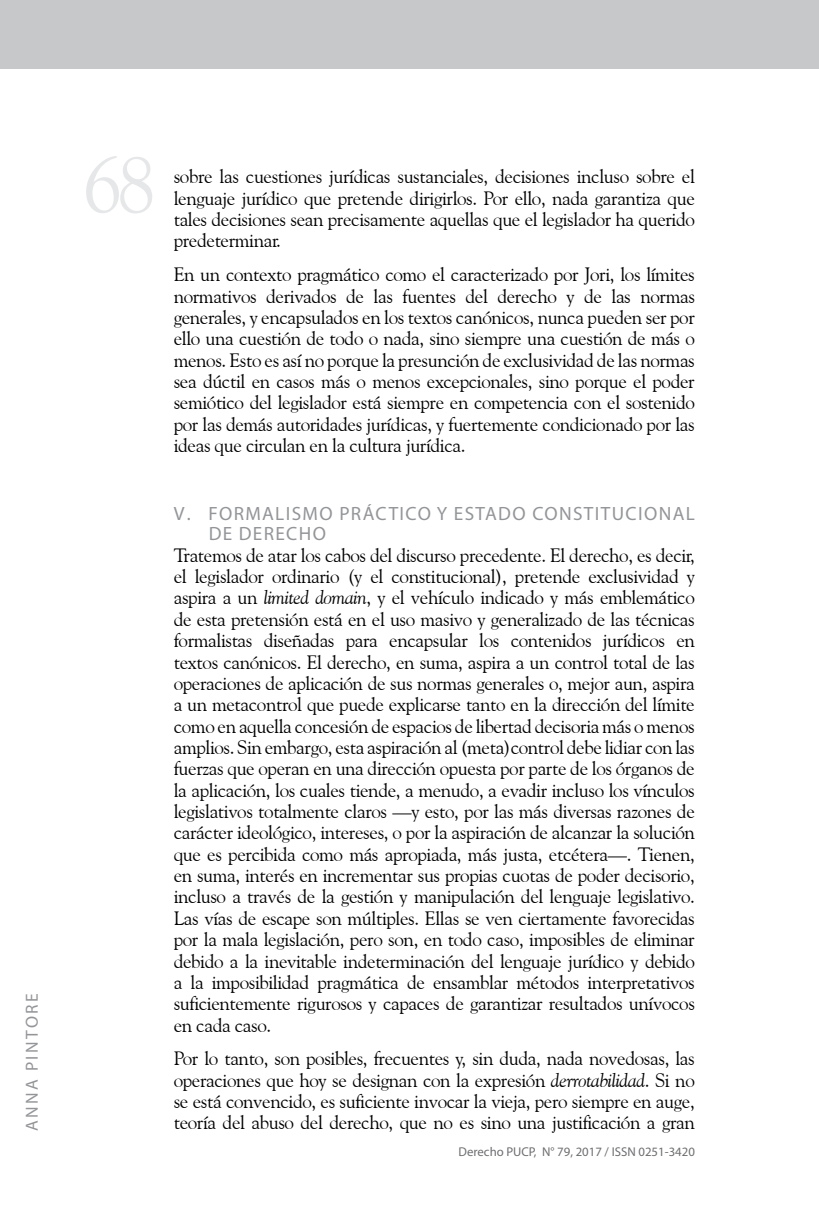
<style>
.page{position:relative;width:819px;height:1206px;background:#fff}
.page>*{position:absolute;margin:0;border:0;box-sizing:border-box;transform-origin:0 0}
.t1{font:78.75px "Goudy Old Style BT";color:#e6e7e8}
.t2{font:19.25px/21.3px "Goudy Old Style BT";letter-spacing:-.02em;color:#000;text-align:justify}
.t3{font:19.25px/20.5px "Myriad Pro";letter-spacing:.07em;color:#939598}
.t4{font:17.5px "Myriad Pro";letter-spacing:.14em;color:#939598}
.t5{font:12.78px "Myriad Pro";color:#6d6e71}
.s1{font-style:italic}
</style>
<div class="page">
<div style="left:0;top:0;width:819px;height:69px;background:#c7c8ca"></div>
<p class="t4" style="left:21px;top:1131px;width:140px;rotate:-90deg">ANNA PINTORE</p>
<h1 class="t1" style="left:83px;top:136px;width:75px">68</h1>
<p class="t2" style="left:174px;top:166px;width:523px">sobre las cuestiones jurídicas sustanciales, decisiones incluso sobre el lenguaje jurídico que pretende dirigirlos. Por ello, nada garantiza que tales decisiones sean precisamente aquellas que el legislador ha querido predeterminar.</p>
<p class="t2" style="left:174px;top:263px;width:522px">En un contexto pragmático como el caracterizado por Jori, los límites normativos derivados de las fuentes del derecho y de las normas generales, y encapsulados en los textos canónicos, nunca pueden ser por ello una cuestión de todo o nada, sino siempre una cuestión de más o menos. Esto es así no porque la presunción de exclusividad de las normas sea dúctil en casos más o menos excepcionales, sino porque el poder semiótico del legislador está siempre en competencia con el sostenido por las demás autoridades jurídicas, y fuertemente condicionado por las ideas que circulan en la cultura jurídica.</p>
<p class="t3" style="left:209px;top:503px;width:487px;text-indent:-35px">V. FORMALISMO PRÁCTICO Y ESTADO CONSTITUCIONAL<br>DE DERECHO</p>
<p class="t2" style="left:174px;top:544px;width:522px">Tratemos de atar los cabos del discurso precedente. El derecho, es decir, el legislador ordinario (y el constitucional), pretende exclusividad y aspira a un <span class="s1">limited domain</span>, y el vehículo indicado y más emblemático de esta pretensión está en el uso masivo y generalizado de las técnicas formalistas diseñadas para encapsular los contenidos jurídicos en textos canónicos. El derecho, en suma, aspira a un control total de las operaciones de aplicación de sus normas generales o, mejor aun, aspira a un metacontrol que puede explicarse tanto en la dirección del límite como en aquella concesión de espacios de libertad decisoria más o menos amplios. Sin embargo, esta aspiración al (meta)control debe lidiar con las fuerzas que operan en una dirección opuesta por parte de los órganos de la aplicación, los cuales tiende, a menudo, a evadir incluso los vínculos legislativos totalmente claros —y esto, por las más diversas razones de carácter ideológico, intereses, o por la aspiración de alcanzar la solución que es percibida como más apropiada, más justa, etcétera—. Tienen, en suma, interés en incrementar sus propias cuotas de poder decisorio, incluso a través de la gestión y manipulación del lenguaje legislativo.<br>Las vías de escape son múltiples. Ellas se ven ciertamente favorecidas por la mala legislación, pero son, en todo caso, imposibles de eliminar debido a la inevitable indeterminación del lenguaje jurídico y debido a la imposibilidad pragmática de ensamblar métodos interpretativos suficientemente rigurosos y capaces de garantizar resultados unívocos en cada caso.</p>
<p class="t2" style="left:174px;top:1047px;width:522px">Por lo tanto, son posibles, frecuentes y, sin duda, nada novedosas, las operaciones que hoy se designan con la expresión <span class="s1">derrotabilidad</span>. Si no se está convencido, es suficiente invocar la vieja, pero siempre en auge, teoría del abuso del derecho, que no es sino una justificación a gran</p>
<p class="t5" style="left:458px;top:1144px;width:238px">Derecho PUCP, N° 79, 2017 / ISSN 0251-3420</p>
</div>
